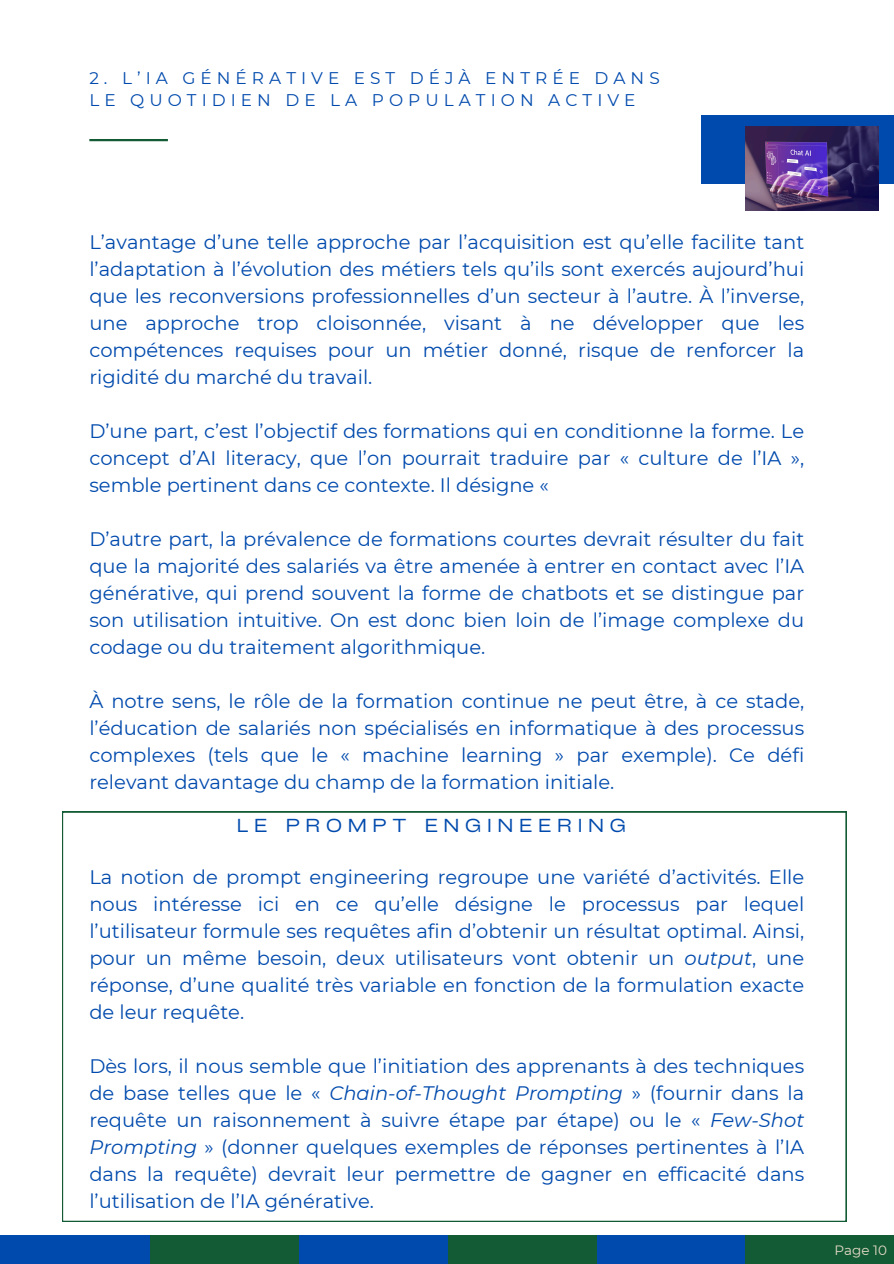
<style>
.page{position:relative;width:894px;height:1264px;background:#fff}
.page>*{position:absolute;margin:0;border:0;box-sizing:border-box;transform-origin:0 0}
.t1{font:19.5px/27px "Montserrat";color:#004aad;text-align:justify}
.t2{font:expanded 18px "Cy Grotesk";letter-spacing:.315em;color:#004aad}
.t3{font:16.8px/22.5px "Montserrat";letter-spacing:.3em;color:#004aad}
.t4{font:13.5px "Montserrat";color:#e6dac6}
.s1{font-style:italic}
</style>
<div class="page">
<div style="left:0;top:1235px;width:150px;height:28px;background:#004aad"></div>
<div style="left:150px;top:1235px;width:149px;height:28px;background:#135b35"></div>
<div style="left:299px;top:1235px;width:149px;height:28px;background:#004aad"></div>
<div style="left:596px;top:1235px;width:149px;height:28px;background:#004aad"></div>
<div style="left:448px;top:1235px;width:149px;height:28px;background:#135b35"></div>
<div style="left:745px;top:1235px;width:148px;height:28px;background:#135b35"></div>
<hr style="left:89px;top:139px;width:79px;height:2px;background:#135b35">
<div style="left:701px;top:116px;width:192px;height:68px;background:#004aad"></div>
<img style="left:745px;top:127px;width:133px;height:84px">
<svg style="left:62px;top:811px;width:784px;height:410px"></svg>
<h2 class="t3" style="left:89px;top:66px;width:571px">2. L’IA GÉNÉRATIVE EST DÉJÀ ENTRÉE DANS<br>LE QUOTIDIEN DE LA POPULATION ACTIVE</h2>
<h3 class="t1" style="left:89px;top:228px;width:716px">L’avantage d’une telle approche par l’acquisition est qu’elle facilite tant l’adaptation à l’évolution des métiers tels qu’ils sont exercés aujourd’hui que les reconversions professionnelles d’un secteur à l’autre. À l’inverse, une approche trop cloisonnée, visant à ne développer que les compétences requises pour un métier donné, risque de renforcer la rigidité du marché du travail.</h3>
<p class="t1" style="left:89px;top:417px;width:716px">D’une part, c’est l’objectif des formations qui en conditionne la forme. Le concept d’AI literacy, que l’on pourrait traduire par « culture de l’IA », semble pertinent dans ce contexte. Il désigne «</p>
<p class="t1" style="left:89px;top:525px;width:716px">D’autre part, la prévalence de formations courtes devrait résulter du fait que la majorité des salariés va être amenée à entrer en contact avec l’IA générative, qui prend souvent la forme de chatbots et se distingue par son utilisation intuitive. On est donc bien loin de l’image complexe du codage ou du traitement algorithmique.</p>
<h2 class="t1" style="left:89px;top:687px;width:716px">À notre sens, le rôle de la formation continue ne peut être, à ce stade, l’éducation de salariés non spécialisés en informatique à des processus complexes (tels que le « machine learning » par exemple). Ce défi relevant davantage du champ de la formation initiale.</h2>
<h2 class="t2" style="left:237px;top:814px;width:390px">LE PROMPT ENGINEERING</h2>
<h2 class="t1" style="left:89px;top:863px;width:716px">La notion de prompt engineering regroupe une variété d’activités. Elle nous intéresse ici en ce qu’elle désigne le processus par lequel l’utilisateur formule ses requêtes afin d’obtenir un résultat optimal. Ainsi, pour un même besoin, deux utilisateurs vont obtenir un <span class="s1">output</span>, une réponse, d’une qualité très variable en fonction de la formulation exacte de leur requête.</h2>
<h1 class="t1" style="left:89px;top:1052px;width:716px">Dès lors, il nous semble que l’initiation des apprenants à des techniques de base telles que le « <span class="s1">Chain-of-Thought Prompting</span> » (fournir dans la requête un raisonnement à suivre étape par étape) ou le « <span class="s1">Few-Shot Prompting</span> » (donner quelques exemples de réponses pertinentes à l’IA dans la requête) devrait leur permettre de gagner en efficacité dans l’utilisation de l’IA générative.</h1>
<p class="t4" style="left:834px;top:1241px;width:54px">Page 10</p>
</div>
